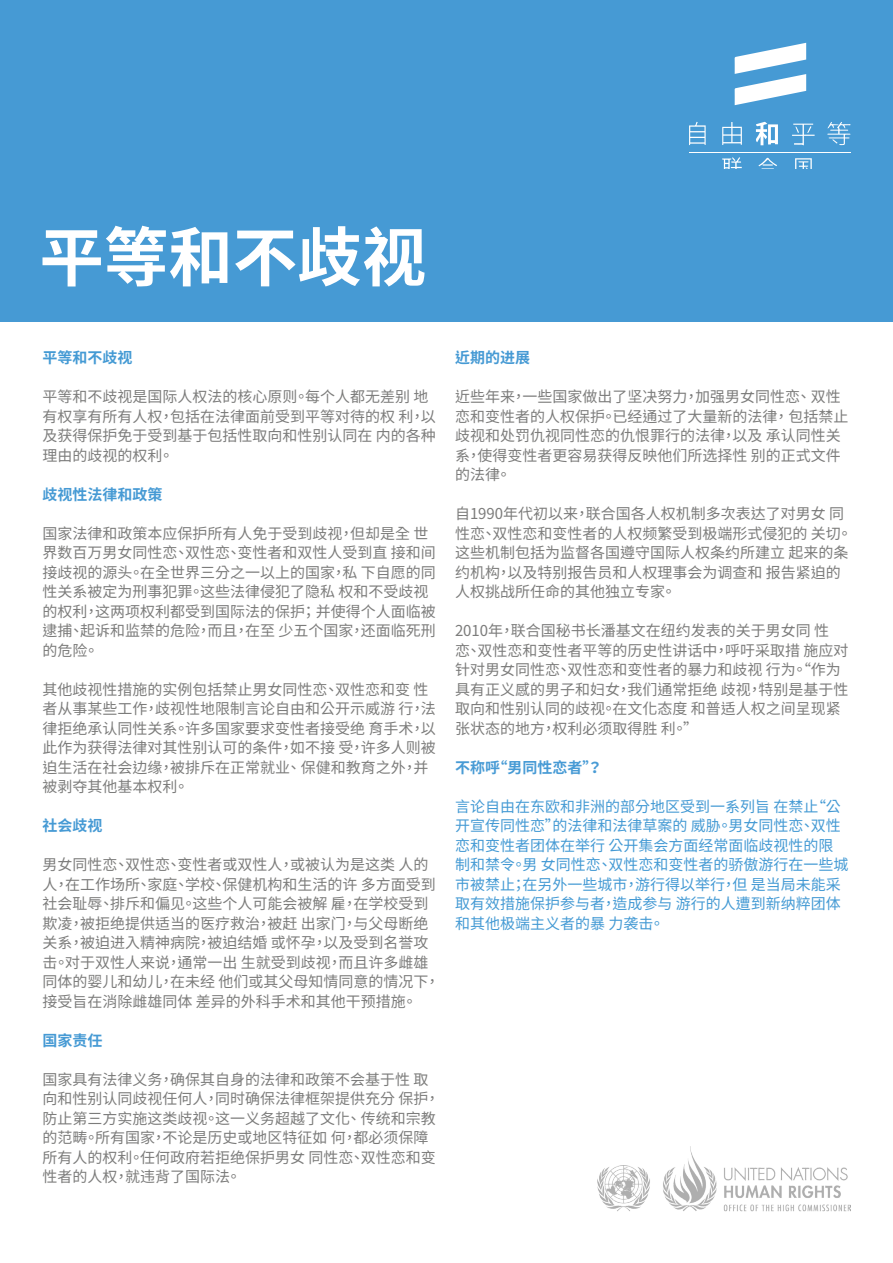
<style>
.page{position:relative;width:893px;height:1263px;background:#fff}
.page>*{position:absolute;margin:0;border:0;box-sizing:border-box;transform-origin:0 0}
.t1{font:700 64.5px "Noto Sans CJ Ktc";color:#fff}
.t2{font:15px/19.5px "Noto Sans CJ Ktc";color:#7c7c7b}
.t3{font:15px/19.5px "Noto Sans CJ Ktc";color:#449ad4}
.Header_3{font:700 15px "Noto Sans CJ Ktc";color:#469ad4}
.Header_3-2{font:700 15px "Noto Sans CJ Ktc";color:#489bd5}
.t4{font:700 15px "Noto Sans CJ Ktc";color:#449ad4}
</style>
<div class="page">
<img style="left:597px;top:1147px;width:253px;height:65px">
<div style="left:0;top:0;width:893px;height:321px;background:#469ad4"></div>
<svg style="left:734px;top:42px;width:72px;height:63px"></svg>
<svg style="left:689px;top:122px;width:162px;height:47px"></svg>
<hr style="left:689px;top:152px;width:161px;height:1px;background:#fff">
<p class="t1" style="left:39px;top:221px;width:388px">平等和不歧视</p>
<p class="t4" style="left:43px;top:349px;width:91px">平等和不歧视</p>
<p class="t2" style="left:43px;top:387px;width:395px">平等和不歧视是国际人权法的核心原则。每个人都无差别 地有权享有所有人权，包括在法律面前受到平等对待的权 利，以及获得保护免于受到基于包括性取向和性别认同在 内的各种理由的歧视的权利。</p>
<p class="Header_3" style="left:43px;top:486px;width:121px">歧视性法律和政策</p>
<p class="t2" style="left:43px;top:524px;width:395px">国家法律和政策本应保护所有人免于受到歧视，但却是全 世界数百万男女同性恋、双性恋、变性者和双性人受到直 接和间接歧视的源头。在全世界三分之一以上的国家，私 下自愿的同性关系被定为刑事犯罪。这些法律侵犯了隐私 权和不受歧视的权利，这两项权利都受到国际法的保护； 并使得个人面临被逮捕、起诉和监禁的危险，而且，在至 少五个国家，还面临死刑的危险。</p>
<p class="t2" style="left:43px;top:680px;width:395px">其他歧视性措施的实例包括禁止男女同性恋、双性恋和变 性者从事某些工作，歧视性地限制言论自由和公开示威游 行，法律拒绝承认同性关系。许多国家要求变性者接受绝 育手术，以此作为获得法律对其性别认可的条件，如不接 受，许多人则被迫生活在社会边缘，被排斥在正常就业、 保健和教育之外，并被剥夺其他基本权利。</p>
<p class="Header_3" style="left:43px;top:817px;width:61px">社会歧视</p>
<p class="t2" style="left:43px;top:855px;width:399px">男女同性恋、双性恋、变性者或双性人，或被认为是这类 人的人，在工作场所、家庭、学校、保健机构和生活的许 多方面受到社会耻辱、排斥和偏见。这些个人可能会被解 雇，在学校受到欺凌，被拒绝提供适当的医疗救治，被赶 出家门，与父母断绝关系，被迫进入精神病院，被迫结婚 或怀孕，以及受到名誉攻击。对于双性人来说，通常一出 生就受到歧视，而且许多雌雄同体的婴儿和幼儿，在未经 他们或其父母知情同意的情况下，接受旨在消除雌雄同体 差异的外科手术和其他干预措施。</p>
<p class="Header_3" style="left:43px;top:1032px;width:61px">国家责任</p>
<p class="t2" style="left:43px;top:1070px;width:399px">国家具有法律义务，确保其自身的法律和政策不会基于性 取向和性别认同歧视任何人，同时确保法律框架提供充分 保护，防止第三方实施这类歧视。这一义务超越了文化、 传统和宗教的范畴。所有国家，不论是历史或地区特征如 何，都必须保障所有人的权利。任何政府若拒绝保护男女 同性恋、双性恋和变性者的人权，就违背了国际法。</p>
<p class="Header_3" style="left:455px;top:349px;width:76px">近期的进展</p>
<p class="t2" style="left:455px;top:387px;width:395px">近些年来，一些国家做出了坚决努力，加强男女同性恋、 双性恋和变性者的人权保护。已经通过了大量新的法律， 包括禁止歧视和处罚仇视同性恋的仇恨罪行的法律，以及 承认同性关系，使得变性者更容易获得反映他们所选择性 别的正式文件的法律。</p>
<p class="t2" style="left:455px;top:504px;width:399px">自1990年代初以来，联合国各人权机制多次表达了对男女 同性恋、双性恋和变性者的人权频繁受到极端形式侵犯的 关切。这些机制包括为监督各国遵守国际人权条约所建立 起来的条约机构，以及特别报告员和人权理事会为调查和 报告紧迫的人权挑战所任命的其他独立专家。</p>
<p class="t2" style="left:455px;top:621px;width:395px">2010年，联合国秘书长潘基文在纽约发表的关于男女同 性<br>恋、双性恋和变性者平等的历史性讲话中，呼吁采取措 施应对针对男女同性恋、双性恋和变性者的暴力和歧视 行为。“作为具有正义感的男子和妇女，我们通常拒绝 歧视，特别是基于性取向和性别认同的歧视。在文化态度 和普适人权之间呈现紧张状态的地方，权利必须取得胜 利。”</p>
<p class="Header_3-2" style="left:455px;top:759px;width:149px">不称呼“男同性恋者”？</p>
<p class="t3" style="left:455px;top:797px;width:395px">言论自由在东欧和非洲的部分地区受到一系列旨 在禁止“公开宣传同性恋”的法律和法律草案的 威胁。男女同性恋、双性恋和变性者团体在举行 公开集会方面经常面临歧视性的限制和禁令。男 女同性恋、双性恋和变性者的骄傲游行在一些城市被禁止；在另外一些城市，游行得以举行，但 是当局未能采取有效措施保护参与者，造成参与 游行的人遭到新纳粹团体和其他极端主义者的暴 力袭击。</p>
</div>
